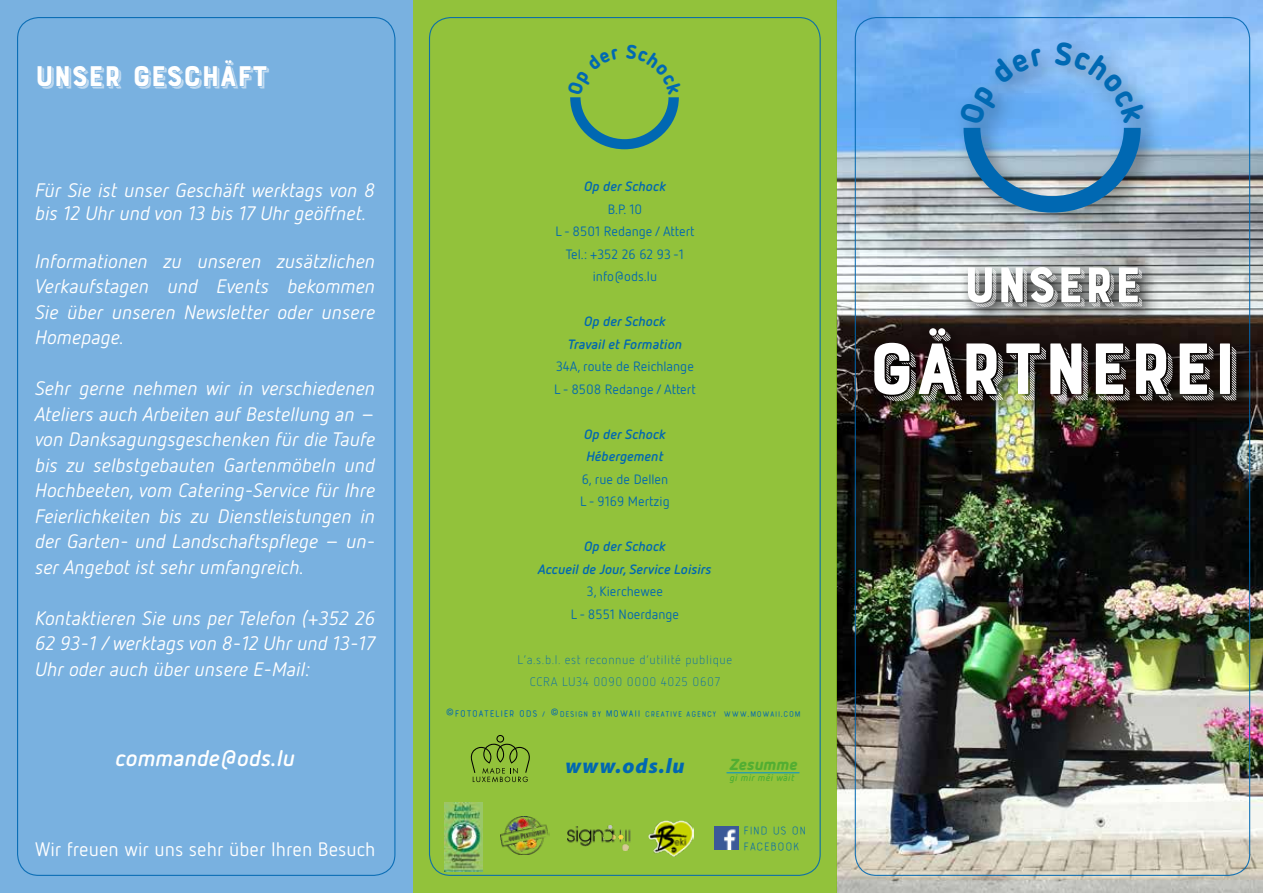
<style>
.page{position:relative;width:1263px;height:893px;background:#fff}
.page>*{position:absolute;margin:0;border:0;box-sizing:border-box;transform-origin:0 0}
.t1{font:76.5px "Bourton Drop Stripes B";color:#fff}
.t2{font:52.5px "Bourton Drop Stripes B";color:#fff}
.t3{font:30px "Bourton Drop Stripes B";color:#fff}
.t4{font:italic 700 22.5px "Netto OT";color:#fff}
.t5{font:italic 900 21px "Myriad Pro";letter-spacing:.055em;color:#0067b1}
.t6{font:italic 19.5px/25.5px "Netto OT";color:#fff;text-align:justify}
.t7{font:19.5px "Netto OT";color:#fff}
.t8{font:italic 900 15.9px "Netto OT";color:#52ae32}
.t9{font:13.5px/22.5px "Netto OT";color:#0067b1;text-align:center}
.t10{font:italic 700 13.5px/22.5px "Netto OT";color:#0067b1;text-align:center}
.t11{font:500 13.5px/16.2px "Bourton Line";letter-spacing:-.05em;color:#0067b1}
.t12{font:300 12.3px/22.5px "Netto OT";letter-spacing:.05em;color:#0067b1;text-align:center}
.t13{font:italic 700 9.6px "Netto OT";letter-spacing:.035em;color:#52ae32}
.t14{font:700 9px "Bourton Line";color:#0067b1}
.s1{font-weight:500;font-size:15px}
.s2{font-size:10.5px}
</style>
<div class="page">
<img style="left:837px;top:0;width:426px;height:893px">
<img style="left:866px;top:260px;width:390px;height:160px">
<div style="left:413px;top:0;width:424px;height:893px;background:#92c23b"></div>
<div style="left:0;top:0;width:412px;height:893px;background:#79b1e0"></div>
<div style="left:952px;top:33px;width:214px;height:204px;background:#000;opacity:.35"></div>
<img style="left:649px;top:821px;width:44px;height:36px">
<img style="left:568px;top:825px;width:62px;height:26px">
<img style="left:715px;top:826px;width:23px;height:24px">
<svg style="left:471px;top:735px;width:59px;height:47px"></svg>
<hr style="left:727px;top:772px;width:72px;height:1px;background:#0090d4">
<img style="left:445px;top:803px;width:37px;height:68px">
<img style="left:501px;top:816px;width:49px;height:39px">
<svg style="left:959px;top:41px;width:187px;height:172px;background:#71a5d6"></svg>
<svg style="left:570px;top:97px;width:109px;height:52px"></svg>
<h3 class="t3" style="left:35px;top:57px;width:234px">UNSER GESCHÄFT</h3>
<p class="t6" style="left:35px;top:179px;width:342px;line-height:22.5px">Für Sie ist unser Geschäft werktags von 8 bis 12 Uhr und von 13 bis 17 Uhr geöffnet.</p>
<p class="t6" style="left:35px;top:248px;width:342px">Informationen zu unseren zusätzlichen Verkaufstagen und Events bekommen Sie über unseren Newsletter oder unsere Homepage.</p>
<p class="t6" style="left:35px;top:375px;width:342px">Sehr gerne nehmen wir in verschiedenen Ateliers auch Arbeiten auf Bestellung an – von Danksagungsgeschenken für die Taufe bis zu selbstgebauten Gartenmöbeln und Hochbeeten, vom Catering-Service für Ihre Feierlichkeiten bis zu Dienstleistungen in der Garten- und Landschaftspflege – un&shy;ser Angebot ist sehr umfangreich.</p>
<p class="t6" style="left:35px;top:605px;width:342px">Kontaktieren Sie uns per Telefon (+352 26<br>62 93-1 / werktags von 8-12 Uhr und 13-17<br>Uhr oder auch über unsere E-Mail:</p>
<p class="t4" style="left:115px;top:744px;width:181px">commande@ods.lu</p>
<p class="t7" style="left:35px;top:837px;width:342px">Wir freuen wir uns sehr über Ihren Besuch</p>
<p class="t10" style="left:584px;top:175px;width:83px">Op der Schock</p>
<p class="t9" style="left:555px;top:197px;width:141px">B.P. 10<br>L - 8501 Redange / Attert<br>Tel.: +352 26 62 93 -1 info@ods.lu</p>
<p class="t10" style="left:568px;top:310px;width:116px">Op der Schock<br>Travail et Formation</p>
<p class="t9" style="left:554px;top:355px;width:143px;text-align:left">34A, route de Reichlange<br>L - 8508 Redange / Attert</p>
<p class="t10" style="left:584px;top:422px;width:83px;text-align:left">Op der Schock<br>Hébergement</p>
<p class="t9" style="left:580px;top:467px;width:91px;text-align:left">6, rue de Dellen<br>L - 9169 Mertzig</p>
<p class="t10" style="left:538px;top:535px;width:175px">Op der Schock<br>Accueil de Jour, Service Loisirs</p>
<p class="t9" style="left:571px;top:580px;width:110px">3, Kierchewee<br>L - 8551 Noerdange</p>
<p class="t12" style="left:518px;top:648px;width:216px">L‘a.s.b.l. est reconnue d’utilité publique<br>CCRA LU34 0090 0000 4025 0607</p>
<p class="t14" style="left:445px;top:708px;width:358px"><span class="s1">©</span><span class="s2">FOTOATELIER ODS</span> / <span class="s1">©</span>DESIGN BY <span class="s2">MOWAII</span> CREATIVE AGENCY WWW.MOWAII.COM</p>
<p class="t5" style="left:565px;top:754px;width:121px">www.ods.lu</p>
<p class="t8" style="left:730px;top:754px;width:69px">Zesumme</p>
<p class="t13" style="left:730px;top:772px;width:66px">gi mir méi wäit</p>
<p class="t11" style="left:743px;top:822px;width:65px">FIND US ON<br>FACEBOOK</p>
<h2 class="t2" style="left:963px;top:252px;width:180px">UNSERE</h2>
<h1 class="t1" style="left:868px;top:321px;width:370px">GÄRTNEREI</h1>
</div>
